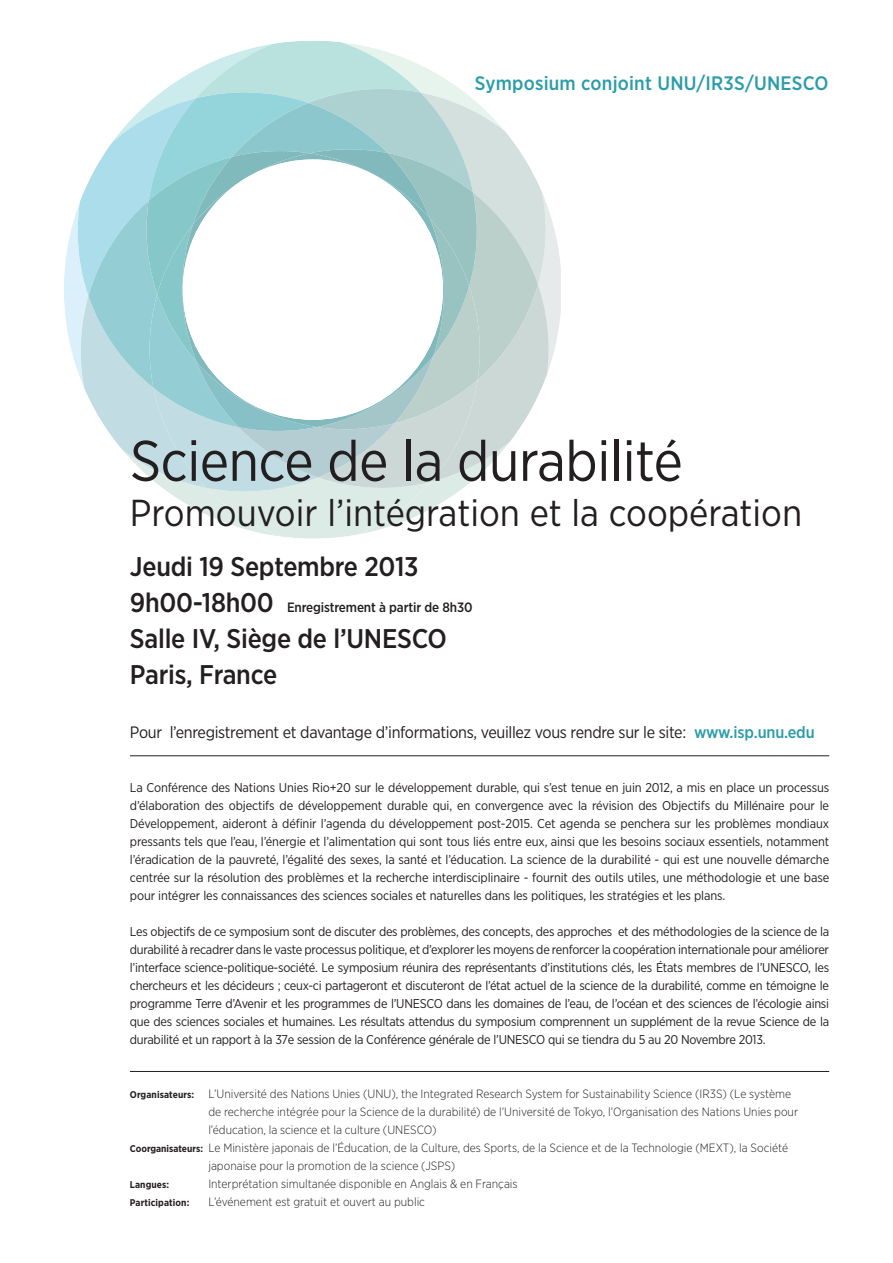
<style>
.page{position:relative;width:893px;height:1263px;background:#fff}
.page>*{position:absolute;margin:0;border:0;box-sizing:border-box;transform-origin:0 0}
.t1{font:57px "Gotham Narrow";letter-spacing:-.01em;color:#231f20}
.t2{font:37.5px "Gotham Narrow";color:#231f20}
.t3{font:500 27px "Gotham Narrow";letter-spacing:-.01em;color:#231f20}
.t4{font:500 19.5px "Gotham Narrow";letter-spacing:.01em;color:#2a9caa}
.t5{font:16.5px "Gotham Narrow";letter-spacing:-.02em;color:#231f20}
.t6{font:500 13.5px "Gotham Narrow";letter-spacing:-.01em;color:#231f20}
.t7{font:12.75px/18px "Gotham Narrow";letter-spacing:-.02em;color:#231f20;text-align:justify}
.t8{font:300 12px/18px "Gotham Narrow";color:#231f20}
.t9{font:700 9.75px "Gotham Narrow";letter-spacing:.01em;color:#231f20}
.s1{font-size:27px}
.s2{font-weight:500;color:#2a9caa}
</style>
<div class="page">
<svg style="left:64px;top:41px;width:497px;height:498px"></svg>
<svg style="left:182px;top:153px;width:262px;height:274px"></svg>
<hr style="left:130px;top:1071px;width:699px;height:1px;background:#231f20">
<hr style="left:130px;top:755px;width:699px;height:1px;background:#231f20">
<p class="t4" style="left:475px;top:71px;width:355px">Symposium conjoint UNU/IR3S/UNESCO</p>
<p class="t1" style="left:130px;top:425px;width:554px">Science de la durabilité</p>
<p class="t2" style="left:130px;top:489px;width:674px">Promouvoir l’intégration et la coopération</p>
<p class="t3" style="left:130px;top:549px;width:290px">Jeudi 19 Septembre 2013</p>
<p class="t6" style="left:130px;top:599px;width:344px"><span class="s1">9h00-18h00</span> Enregistrement à partir de 8h30</p>
<p class="t3" style="left:130px;top:621px;width:319px">Salle IV, Siège de l’UNESCO</p>
<p class="t3" style="left:130px;top:657px;width:149px">Paris, France</p>
<p class="t5" style="left:130px;top:722px;width:686px">Pour l’enregistrement et davantage d’informations, veuillez vous rendre sur le site: <span class="s2">www.isp.unu.edu</span></p>
<p class="t7" style="left:130px;top:778px;width:701px">La Conférence des Nations Unies Rio+20 sur le développement durable, qui s’est tenue en juin 2012, a mis en place un processus d’élaboration des objectifs de développement durable qui, en convergence avec la révision des Objectifs du Millénaire pour le Développement, aideront à définir l’agenda du développement post-2015. Cet agenda se penchera sur les problèmes mondiaux pressants tels que l’eau, l’énergie et l’alimentation qui sont tous liés entre eux, ainsi que les besoins sociaux essentiels, notamment l’éradication de la pauvreté, l’égalité des sexes, la santé et l’éducation. La science de la durabilité - qui est une nouvelle démarche centrée sur la résolution des problèmes et la recherche interdisciplinaire - fournit des outils utiles, une méthodologie et une base pour intégrer les connaissances des sciences sociales et naturelles dans les politiques, les stratégies et les plans.</p>
<p class="t7" style="left:130px;top:922px;width:701px">Les objectifs de ce symposium sont de discuter des problèmes, des concepts, des approches et des méthodologies de la science de la durabilité à recadrer dans le vaste processus politique, et d’explorer les moyens de renforcer la coopération internationale pour améliorer l’interface science-politique-société. Le symposium réunira des représentants d’institutions clés, les États membres de l’UNESCO, les chercheurs et les décideurs ; ceux-ci partageront et discuteront de l’état actuel de la science de la durabilité, comme en témoigne le programme Terre d’Avenir et les programmes de l’UNESCO dans les domaines de l’eau, de l’océan et des sciences de l’écologie ainsi que des sciences sociales et humaines. Les résultats attendus du symposium comprennent un supplément de la revue Science de la durabilité et un rapport à la 37e session de la Conférence générale de l’UNESCO qui se tiendra du 5 au 20 Novembre 2013.</p>
<p class="t8" style="left:208px;top:1084px;width:591px">L’Université des Nations Unies (UNU), the Integrated Research System for Sustainability Science (IR3S) (Le système de recherche intégrée pour la Science de la durabilité) de l’Université de Tokyo, l’Organisation des Nations Unies pour l’éducation, la science et la culture (UNESCO)</p>
<p class="t8" style="left:208px;top:1138px;width:581px">Le Ministère japonais de l’Éducation, de la Culture, des Sports, de la Science et de la Technologie (MEXT), la Société japonaise pour la promotion de la science (JSPS)</p>
<p class="t8" style="left:208px;top:1174px;width:311px">Interprétation simultanée disponible en Anglais &amp; en Français</p>
<p class="t8" style="left:208px;top:1192px;width:218px">L’événement est gratuit et ouvert au public</p>
<p class="t9" style="left:130px;top:1088px;width:66px">Organisateurs:</p>
<p class="t9" style="left:130px;top:1142px;width:75px">Coorganisateurs:</p>
<p class="t9" style="left:130px;top:1178px;width:41px">Langues:</p>
<p class="t9" style="left:130px;top:1196px;width:61px">Participation:</p>
</div>
